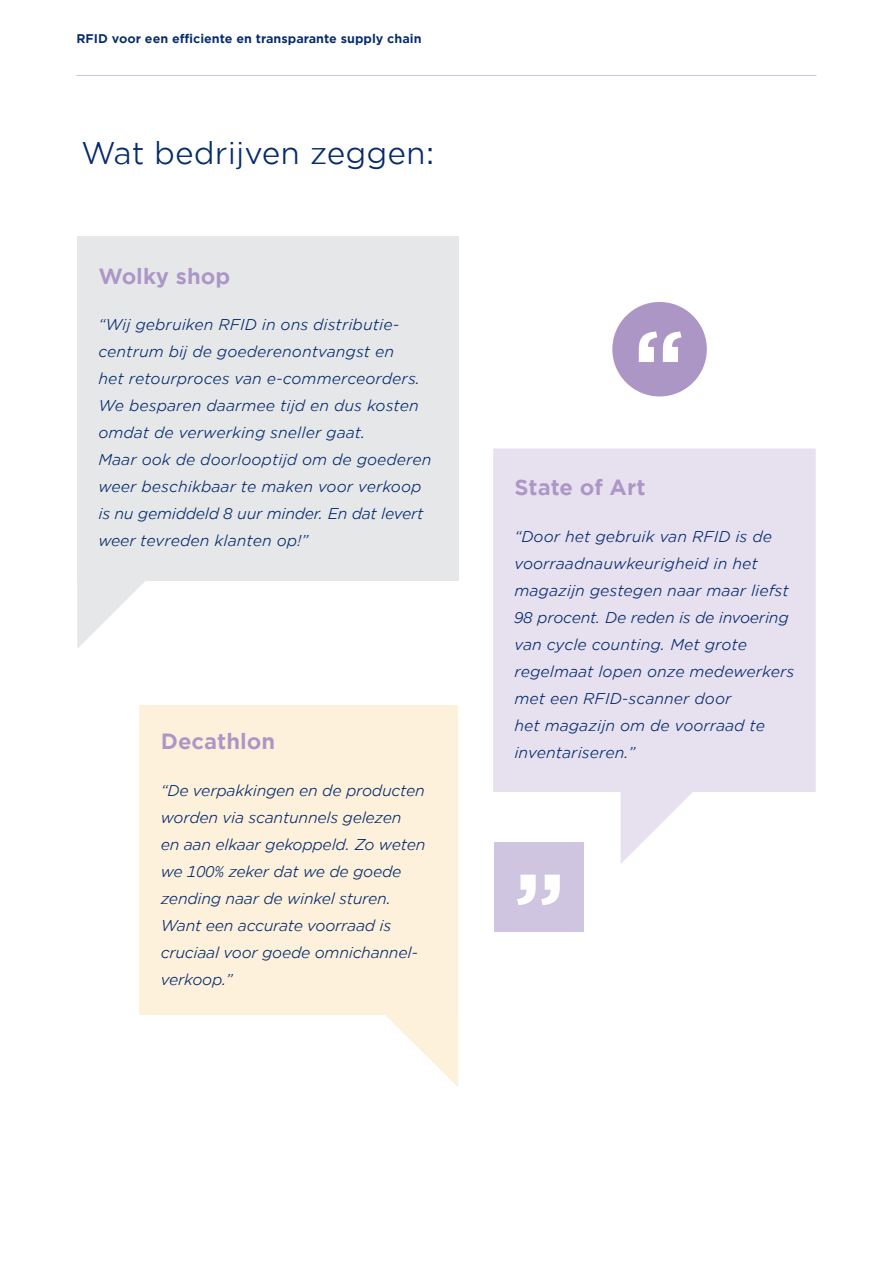
<style>
.page{position:relative;width:893px;height:1263px;background:#fff}
.page>*{position:absolute;margin:0;border:0;box-sizing:border-box;transform-origin:0 0}
.Bodytekst{font:30px "Gotham Office";color:#052b6c}
.Quote_donker{font:700 21px "Gotham Office";color:#ac96c6}
.Quote_donker-2{font:italic 15px/27px "Gotham Office";color:#052b6c}
.Quote_donker-3{font:italic 15px/27px "Gotham Office";letter-spacing:-.02em;color:#052b6c}
.t1{font:700 12px "Gotham Office";color:#052b6c}
</style>
<div class="page">
<hr style="left:77px;top:75px;width:739px;height:1px;background:#d0c5e0">
<svg style="left:77px;top:581px;width:68px;height:68px"></svg>
<div style="left:77px;top:236px;width:382px;height:345px;background:#e6e7e9"></div>
<div style="left:493px;top:448px;width:323px;height:355px;background:#e6e0ef"></div>
<svg style="left:621px;top:792px;width:72px;height:71px"></svg>
<div style="left:612px;top:302px;width:95px;height:94px;background:#ac96c6;border-radius:50%"></div>
<svg style="left:639px;top:332px;width:42px;height:30px"></svg>
<div style="left:494px;top:843px;width:90px;height:89px;background:#d0c5e0"></div>
<svg style="left:517px;top:874px;width:43px;height:31px"></svg>
<div style="left:140px;top:706px;width:318px;height:309px;background:#fef1dc"></div>
<svg style="left:386px;top:1015px;width:72px;height:72px"></svg>
<p class="t1" style="left:77px;top:30px;width:346px">RFID voor een efficiente en transparante supply chain</p>
<p class="Bodytekst" style="left:81px;top:133px;width:356px">Wat bedrijven zeggen:</p>
<p class="Quote_donker" style="left:98px;top:261px;width:133px">Wolky shop</p>
<p class="Quote_donker-2" style="left:98px;top:311px;width:302px">“Wij gebruiken RFID in ons distributie-</p>
<p class="Quote_donker-2" style="left:98px;top:338px;width:297px">centrum bij de goederenontvangst en</p>
<p class="Quote_donker-2" style="left:98px;top:365px;width:324px">het retourproces van e-commerceorders.<br>We besparen daarmee tijd en dus kosten omdat de verwerking sneller gaat.</p>
<p class="Quote_donker-2" style="left:98px;top:446px;width:335px">Maar ook de doorlooptijd om de goederen weer beschikbaar te maken voor verkoop is nu gemiddeld 8 uur minder. En dat levert weer tevreden klanten op!”</p>
<p class="Quote_donker" style="left:161px;top:727px;width:116px">Decathlon</p>
<p class="Quote_donker-3" style="left:161px;top:776px;width:266px">“De verpakkingen en de producten worden via scantunnels gelezen</p>
<p class="Quote_donker-3" style="left:161px;top:830px;width:266px">en aan elkaar gekoppeld. Zo weten we 100% zeker dat we de goede zending naar de winkel sturen.</p>
<p class="Quote_donker-3" style="left:161px;top:911px;width:232px">Want een accurate voorraad is</p>
<p class="Quote_donker-3" style="left:161px;top:938px;width:259px">cruciaal voor goede omnichannel-</p>
<p class="Quote_donker-3" style="left:161px;top:965px;width:74px">verkoop.”</p>
<p class="Quote_donker" style="left:514px;top:473px;width:133px">State of Art</p>
<p class="Quote_donker-2" style="left:514px;top:523px;width:281px">“Door het gebruik van RFID is de voorraadnauwkeurigheid in het magazijn gestegen naar maar liefst<br>98 procent. De reden is de invoering van cycle counting. Met grote regelmaat lopen onze medewerkers met een RFID-scanner door<br>het magazijn om de voorraad te inventariseren.”</p>
</div>
